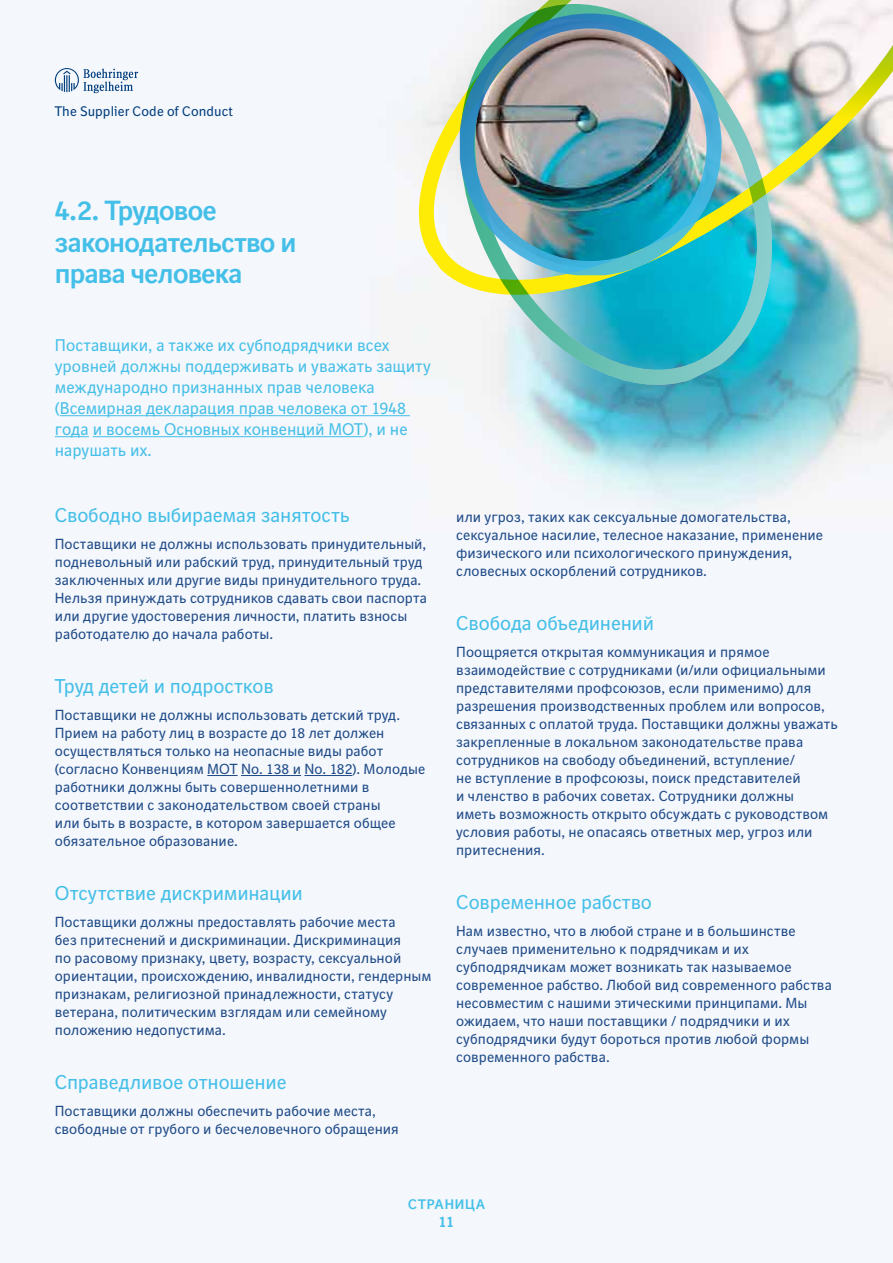
<style>
.page{position:relative;width:893px;height:1263px;background:#f4f7fc}
.page>*{position:absolute;margin:0;border:0;box-sizing:border-box;transform-origin:0 0}
.t1{font:700 27px/31.5px "BI Sans NEXT";letter-spacing:-.025em;color:#44bfe8}
.t2{font:19.5px "BI Sans NEXT";letter-spacing:-.01em;color:#44bfe8}
.t3{font:16.5px/21px "BI Sans NEXT";letter-spacing:-.005em;color:#44bfe8}
.t4{font:700 15px "BI Sans NEXT";color:#44bfe8}
.t5{font:14.25px/18px "BI Sans NEXT";color:#1e4a87}
.t6{font:13.5px "BI Sans NEXT";letter-spacing:.005em;color:#003d7c}
.t7{font:700 13.5px "BI Sans NEXT";letter-spacing:.07em;color:#44bfe8}
</style>
<div class="page">
<img style="left:411px;top:0;width:482px;height:301px">
<img style="left:456px;top:0;width:321px;height:390px">
<img style="left:460px;top:14px;width:262px;height:261px">
<hr style="left:207px;top:775px;width:31px;height:1px;background:#1e4a87">
<hr style="left:241px;top:775px;width:60px;height:1px;background:#1e4a87">
<hr style="left:304px;top:775px;width:48px;height:1px;background:#1e4a87">
<hr style="left:60px;top:415px;width:350px;height:1px;background:#44bfe8">
<hr style="left:55px;top:436px;width:34px;height:1px;background:#44bfe8">
<hr style="left:93px;top:436px;width:271px;height:1px;background:#44bfe8">
<svg style="left:55px;top:68px;width:83px;height:25px"></svg>
<p class="t6" style="left:55px;top:103px;width:180px">The Supplier Code of Conduct</p>
<h1 class="t1" style="left:55px;top:195px;width:243px">4.2. Трудовое законодательство и права человека</h1>
<p class="t3" style="left:55px;top:335px;width:377px">Поставщики, а также их субподрядчики всех уровней должны поддерживать и уважать защиту международно признанных прав человека (Всемирная декларация прав человека от 1948 года и восемь Основных конвенций МОТ), и не нарушать их.</p>
<h2 class="t2" style="left:55px;top:504px;width:297px">Свободно выбираемая занятость</h2>
<p class="t5" style="left:55px;top:535px;width:374px">Поставщики не должны использовать принудительный, подневольный или рабский труд, принудительный труд заключенных или другие виды принудительного труда.<br>Нельзя принуждать сотрудников сдавать свои паспорта или другие удостоверения личности, платить взносы работодателю до начала работы.</p>
<h2 class="t2" style="left:55px;top:675px;width:220px">Труд детей и подростков</h2>
<p class="t5" style="left:55px;top:706px;width:372px">Поставщики не должны использовать детский труд.<br>Прием на работу лиц в возрасте до 18 лет должен осуществляться только на неопасные виды работ (согласно Конвенциям МОТ No. 138 и No. 182). Молодые работники должны быть совершеннолетними в соответствии с законодательством своей страны<br>или быть в возрасте, в котором завершается общее обязательное образование.</p>
<h2 class="t2" style="left:55px;top:882px;width:250px">Отсутствие дискриминации</h2>
<p class="t5" style="left:55px;top:913px;width:378px">Поставщики должны предоставлять рабочие места<br>без притеснений и дискриминации. Дискриминация<br>по расовому признаку, цвету, возрасту, сексуальной ориентации, происхождению, инвалидности, гендерным признакам, религиозной принадлежности, статусу ветерана, политическим взглядам или семейному положению недопустима.</p>
<h2 class="t2" style="left:55px;top:1071px;width:233px">Справедливое отношение</h2>
<p class="t5" style="left:55px;top:1102px;width:346px">Поставщики должны обеспечить рабочие места, свободные от грубого и бесчеловечного обращения</p>
<p class="t5" style="left:456px;top:508px;width:368px">или угроз, таких как сексуальные домогательства, сексуальное насилие, телесное наказание, применение физического или психологического принуждения, словесных оскорблений сотрудников.</p>
<h2 class="t2" style="left:456px;top:612px;width:199px">Свобода объединений</h2>
<p class="t5" style="left:456px;top:643px;width:383px">Поощряется открытая коммуникация и прямое взаимодействие с сотрудниками (и/или официальными представителями профсоюзов, если применимо) для разрешения производственных проблем или вопросов, связанных с оплатой труда. Поставщики должны уважать закрепленные в локальном законодательстве права сотрудников на свободу объединений, вступление/<br>не вступление в профсоюзы, поиск представителей<br>и членство в рабочих советах. Сотрудники должны<br>иметь возможность открыто обсуждать с руководством условия работы, не опасаясь ответных мер, угроз или притеснения.</p>
<h2 class="t2" style="left:456px;top:891px;width:197px">Современное рабство</h2>
<p class="t5" style="left:456px;top:922px;width:377px">Нам известно, что в любой стране и в большинстве случаев применительно к подрядчикам и их субподрядчикам может возникать так называемое современное рабство. Любой вид современного рабства несовместим с нашими этическими принципами. Мы ожидаем, что наши поставщики / подрядчики и их субподрядчики будут бороться против любой формы современного рабства.</p>
<p class="t7" style="left:408px;top:1196px;width:78px">СТРАНИЦА</p>
<p class="t4" style="left:438px;top:1212px;width:18px">11</p>
</div>
